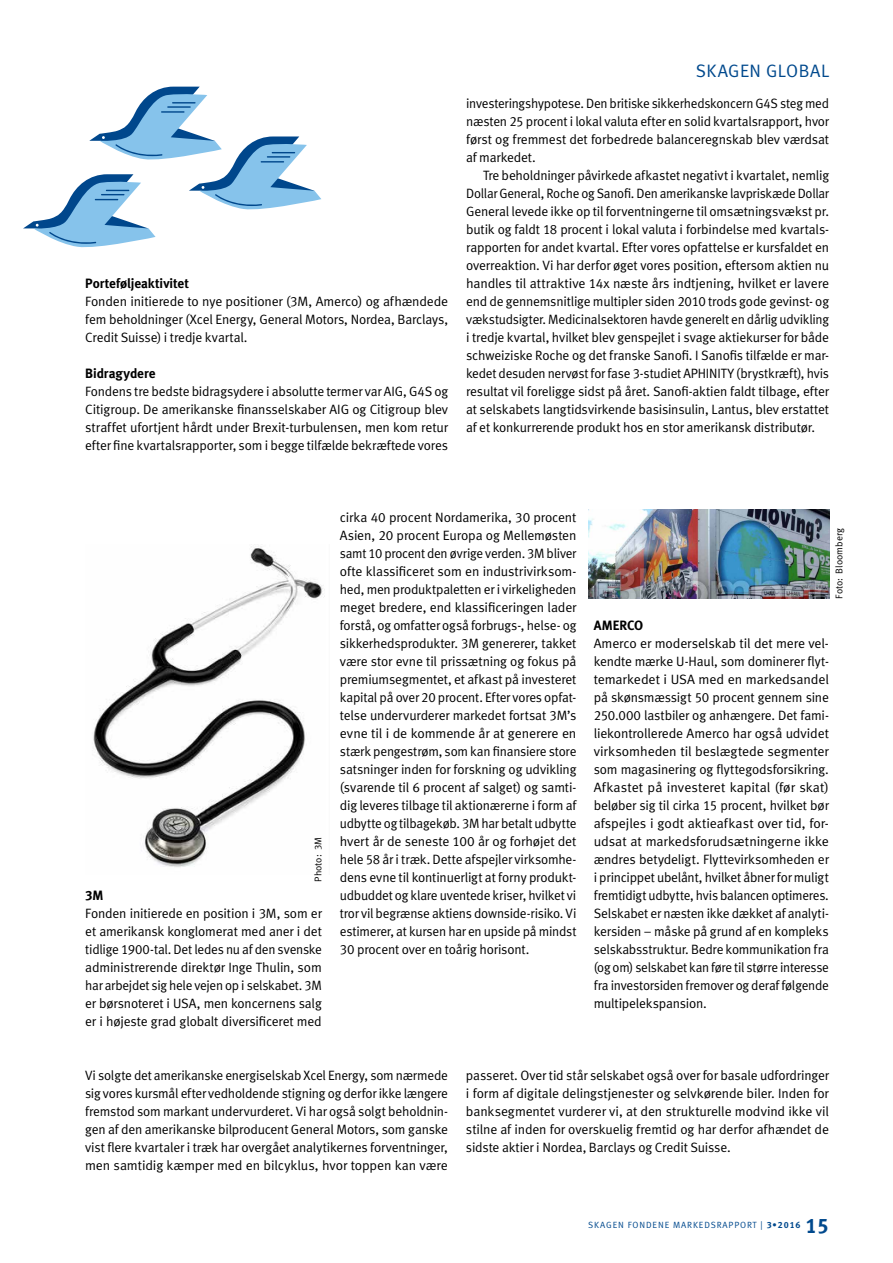
<style>
.page{position:relative;width:893px;height:1263px;background:#fff}
.page>*{position:absolute;margin:0;border:0;box-sizing:border-box;transform-origin:0 0}
.t1{font:21px "Meta Bold LF";color:#00498d}
.t2{font:18px "Meta Normal LF";letter-spacing:.02em;color:#00498d}
.t3{font:13.5px/18px "Meta Normal LF";letter-spacing:-.015em;color:#000;text-align:justify}
.t4{font:13.5px "Meta Bold LF";letter-spacing:-.005em;color:#000}
.t5{font:9.75px "Meta Normal LF";color:#000}
.t6{font:9px "Meta Normal LF";letter-spacing:.1em;color:#00498d}
.s1{font-style:inherit}
.s2{font-family:"Meta Bold LF"}
</style>
<div class="page">
<svg style="left:23px;top:87px;width:298px;height:161px"></svg>
<img style="left:93px;top:546px;width:232px;height:321px">
<img style="left:589px;top:510px;width:240px;height:88px">
<p class="t4" style="left:85px;top:275px;width:105px">Porteføljeaktivitet</p>
<p class="t3" style="left:85px;top:292px;width:364px">Fonden initierede to nye positioner (3M, Amerco) og afhændede fem beholdninger (Xcel Energy, General Motors, Nordea, Barclays, Credit Suisse) i tredje kvartal.</p>
<p class="t4" style="left:85px;top:365px;width:72px">Bidragydere</p>
<p class="t3" style="left:85px;top:382px;width:364px">Fondens tre bedste bidragsydere i absolutte termer var AIG, G4S og Citigroup. De amerikanske finansselskaber AIG og Citigroup blev straffet ufortjent hårdt under Brexit-turbulensen, men kom retur efter fine kvartalsrapporter, som i begge tilfælde bekræftede vores</p>
<h2 class="t2" style="left:696px;top:60px;width:135px">SKAGEN GLOBAL</h2>
<p class="t3" style="left:466px;top:94px;width:364px">investeringshypotese. Den britiske sikkerhedskoncern G4S steg med næsten 25 procent i lokal valuta efter en solid kvartalsrapport, hvor først og fremmest det forbedrede balanceregnskab blev værdsat af markedet.</p>
<p class="t3" style="left:466px;top:166px;width:364px;text-indent:17px">Tre beholdninger påvirkede afkastet negativt i kvartalet, nemlig Dollar General, Roche og Sanofi. Den amerikanske lavpriskæde Dollar General levede ikke op til forventningerne til omsætningsvækst pr. butik og faldt 18 procent i lokal valuta i forbindelse med kvartals&shy;rapporten for andet kvartal. Efter vores opfattelse er kursfaldet en overreaktion. Vi har derfor øget vores position, eftersom aktien nu handles til attraktive 14x næste års indtjening, hvilket er lavere end de gennemsnitlige multipler siden 2010 trods gode gevinst- og vækstudsigter. Medicinalsektoren havde generelt en dårlig udvikling i tredje kvartal, hvilket blev genspejlet i svage aktiekurser for både schweiziske Roche og det franske Sanofi. I Sanofis tilfælde er mar&shy;kedet desuden nervøst for fase 3-studiet APHINITY (brystkræft), hvis resultat vil foreligge sidst på året. Sanofi-aktien faldt tilbage, efter at selskabets langtidsvirkende basisinsulin, Lantus, blev erstattet af et konkurrerende produkt hos en stor amerikansk distributør.</p>
<p class="t5" style="left:312px;top:881px;width:46px;rotate:-90deg">Photo: 3M</p>
<p class="t4" style="left:85px;top:887px;width:20px">3M</p>
<p class="t3" style="left:85px;top:904px;width:238px">Fonden initierede en position i 3M, som er et amerikansk konglomerat med aner i det tidlige 1900-tal. Det ledes nu af den svenske administrerende direktør Inge Thulin, som har arbejdet sig hele vejen op i selskabet. 3M er børsnoteret i USA, men koncernens salg er i højeste grad globalt diversificeret med</p>
<p class="t3" style="left:340px;top:508px;width:238px">cirka 40 procent Nordamerika, 30 procent Asien, 20 procent Europa og Mellemøsten samt 10 procent den øvrige verden. 3M bliver ofte klassificeret som en industrivirksom&shy;hed, men produktpaletten er i virkeligheden meget bredere, end klassificeringen lader forstå, og omfatter også forbrugs-, helse- og sikkerhedsprodukter. 3M genererer, takket være stor evne til prissætning og fokus på premiumsegmentet, et afkast på investeret kapital på over 20 procent. Efter vores opfat&shy;telse undervurderer markedet fortsat 3M’s evne til i de kommende år at generere en stærk pengestrøm, som kan finansiere store satsninger inden for forskning og udvikling (svarende til 6 procent af salget) og samti&shy;dig leveres tilbage til aktionærerne i form af udbytte og tilbagekøb. 3M har betalt udbytte hvert år de seneste 100 år og forhøjet det hele 58 år i træk. Dette afspejler virksomhe&shy;dens evne til kontinuerligt at forny produkt&shy;udbuddet og klare uventede kriser, hvilket vi tror vil begrænse aktiens downside-risiko. Vi estimerer, at kursen har en upside på mindst 30 procent over en toårig horisont.</p>
<p class="t5" style="left:833px;top:598px;width:72px;rotate:-90deg">Foto: Bloomberg</p>
<p class="t4" style="left:594px;top:617px;width:51px">AMERCO</p>
<p class="t3" style="left:594px;top:634px;width:237px">Amerco er moderselskab til det mere vel&shy;kendte mærke U-Haul, som dominerer flyt&shy;temarkedet i USA med en markedsandel på skønsmæssigt 50 procent gennem sine 250.000 lastbiler og anhængere. Det fami&shy;liekontrollerede Amerco har også udvidet virksomheden til beslægtede segmenter som magasinering og flyttegodsforsikring.<br>Afkastet på investeret kapital (før skat) beløber sig til cirka 15 procent, hvilket bør afspejles i godt aktieafkast over tid, for&shy;udsat at markedsforudsætningerne ikke ændres betydeligt. Flyttevirksomheden er i princippet ubelånt, hvilket åbner for muligt fremtidigt udbytte, hvis balancen optimeres.<br>Selskabet er næsten ikke dækket af analyti&shy;kersiden – måske på grund af en kompleks selskabsstruktur. Bedre kommunikation fra (og om) selskabet kan føre til større interesse fra investorsiden fremover og deraf følgende multipelekspansion.</p>
<p class="t3" style="left:85px;top:1066px;width:364px">Vi solgte det amerikanske energiselskab Xcel Energy, som nærmede sig vores kursmål efter vedholdende stigning og derfor ikke længere fremstod som markant undervurderet. Vi har også solgt beholdnin&shy;gen af den amerikanske bilproducent General Motors, som ganske vist flere kvartaler i træk har overgået analytikernes forventninger, men samtidig kæmper med en bilcyklus, hvor toppen kan være</p>
<p class="t3" style="left:466px;top:1066px;width:364px">passeret. Over tid står selskabet også over for basale udfordringer i form af digitale delingstjenester og selvkørende biler. Inden for banksegmentet vurderer vi, at den strukturelle modvind ikke vil stilne af inden for overskuelig fremtid og har derfor afhændet de sidste aktier i Nordea, Barclays og Credit Suisse.</p>
<p class="t6" style="left:588px;top:1220px;width:214px"><span class="s1">SKAGEN F</span>ONDENE <span class="s1">MAR</span>KEDSRAPPORT <span class="s1">|</span> <span class="s2">3•2016</span></p>
<h1 class="t1" style="left:805px;top:1212px;width:25px">15</h1>
</div>
